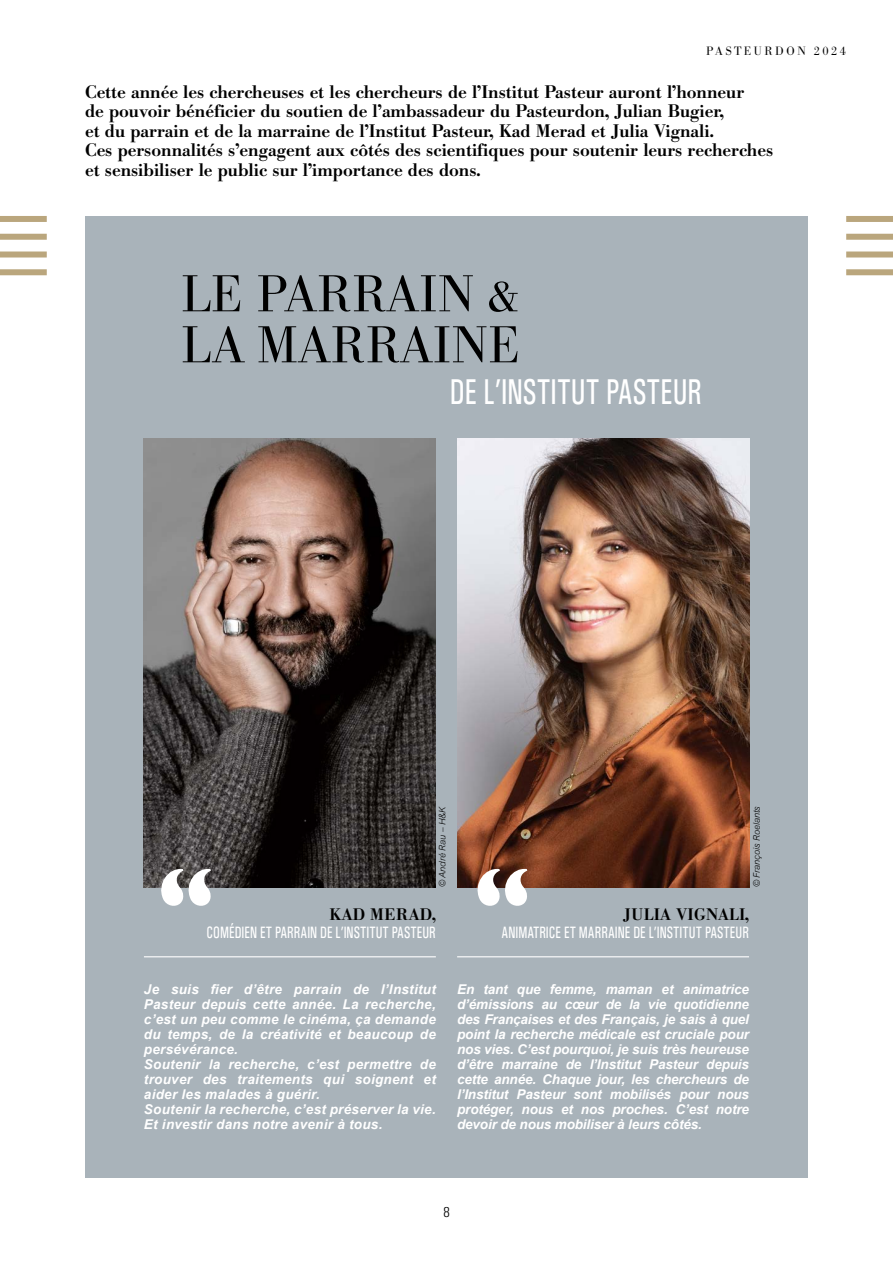
<style>
.page{position:relative;width:893px;height:1263px;background:#fff}
.page>*{position:absolute;margin:0;border:0;box-sizing:border-box;transform-origin:0 0}
.t1{font:300 51px/51px "Bodoni BE";color:#000}
.t2{font:36px "Univers Condensed";color:#fff;scale:.8 1}
.t3{font:500 18px/19.5px "Bodoni BE";color:#000}
.t4{font:16.5px/18px "Univers Condensed";color:#fff;text-align:right;scale:.8 1}
.t5{font:500 16.5px "Bodoni BE";color:#000}
.t6{font:300 condensed 14.25px "Univers LT Std";color:#000}
.t7{font:italic 700 13.5px/15px "Arial";letter-spacing:.02em;color:#fff;text-align:justify}
.t8{font:300 12px "Bodoni BE";letter-spacing:.21em;color:#000}
.t9{font:italic 300 9px "Arial";color:#000}
.s1{font-family:"Bodoni BE";font-weight:500;color:#000}
</style>
<div class="page">
<div style="left:85px;top:216px;width:723px;height:962px;background:#a9b3ba"></div>
<div style="left:0;top:269px;width:47px;height:6px;background:#baa67d"></div>
<div style="left:0;top:251px;width:47px;height:6px;background:#baa67d"></div>
<div style="left:0;top:234px;width:47px;height:6px;background:#baa67d"></div>
<div style="left:0;top:216px;width:47px;height:6px;background:#baa67d"></div>
<div style="left:846px;top:269px;width:47px;height:6px;background:#baa67d"></div>
<div style="left:846px;top:251px;width:47px;height:6px;background:#baa67d"></div>
<div style="left:846px;top:234px;width:47px;height:6px;background:#baa67d"></div>
<div style="left:846px;top:216px;width:47px;height:6px;background:#baa67d"></div>
<img style="left:144px;top:438px;width:292px;height:449px">
<img style="left:457px;top:438px;width:292px;height:449px">
<svg style="left:156px;top:867px;width:56px;height:39px"></svg>
<svg style="left:473px;top:867px;width:55px;height:39px;background:#beb1ac"></svg>
<hr style="left:144px;top:956px;width:292px;height:1px;background:#fff">
<hr style="left:457px;top:956px;width:292px;height:1px;background:#fff">
<p class="t8" style="left:706px;top:44px;width:141px">PASTEURDON 2024</p>
<p class="t3" style="left:85px;top:82px;width:690px">Cette année les chercheuses et les chercheurs de l’Institut Pasteur auront l’honneur<br>de pouvoir bénéficier du soutien de l’ambassadeur du Pasteurdon, Julian Bugier,<br>et du parrain et de la marraine de l’Institut Pasteur, Kad Merad et Julia Vignali.<br>Ces personnalités s’engagent aux côtés des scientifiques pour soutenir leurs recherches et sensibiliser le public sur l’importance des dons.</p>
<p class="t1" style="left:181px;top:270px;width:340px">LE PARRAIN &amp;<br>LA MARRAINE</p>
<p class="t2" style="left:450px;top:371px;width:317px">DE L’INSTITUT PASTEUR</p>
<p class="t9" style="left:437px;top:887px;width:83px;rotate:-90deg">© André Rau – H&amp;K</p>
<p class="t9" style="left:751px;top:887px;width:83px;rotate:-90deg">© François Roelants</p>
<p class="t4" style="left:207px;top:905px;width:288px"><span class="s1">KAD MERAD,<br></span>COMÉDIEN ET PARRAIN DE L’INSTITUT PASTEUR</p>
<p class="t5" style="left:623px;top:904px;width:127px">JULIA VIGNALI,</p>
<p class="t4" style="left:501px;top:923px;width:311px">ANIMATRICE ET MARRAINE DE L’INSTITUT PASTEUR</p>
<p class="t7" style="left:144px;top:982px;width:293px">Je suis fier d’être parrain de l’Institut Pasteur depuis cette année. La recherche, c’est un peu comme le cinéma, ça demande du temps, de la créativité et beaucoup de persévérance.</p>
<p class="t7" style="left:144px;top:1057px;width:293px">Soutenir la recherche, c’est permettre de trouver des traitements qui soignent et aider les malades à guérir.</p>
<p class="t7" style="left:144px;top:1102px;width:293px">Soutenir la recherche, c’est préserver la vie.<br>Et investir dans notre avenir à tous.</p>
<p class="t7" style="left:457px;top:982px;width:293px">En tant que femme, maman et animatrice d’émissions au cœur de la vie quotidienne des Françaises et des Français, je sais à quel point la recherche médicale est cruciale pour nos vies. C’est pourquoi, je suis très heureuse d’être marraine de l’Institut Pasteur depuis cette année. Chaque jour, les chercheurs de l’Institut Pasteur sont mobilisés pour nous protéger, nous et nos proches. C’est notre devoir de nous mobiliser à leurs côtés.</p>
<p class="t6" style="left:443px;top:1204px;width:8px">8</p>
</div>
